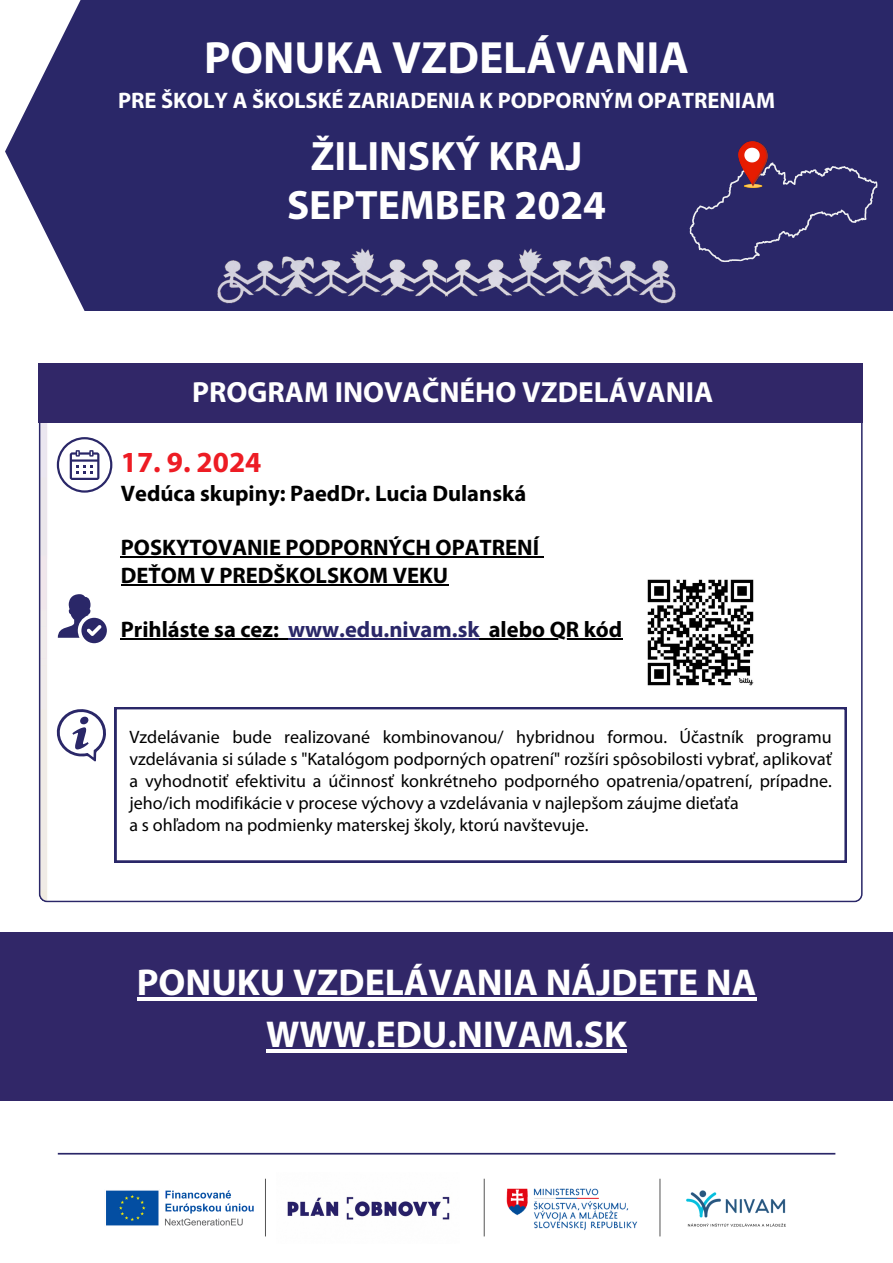
<style>
.page{position:relative;width:893px;height:1263px;background:#fff}
.page>*{position:absolute;margin:0;border:0;box-sizing:border-box;transform-origin:0 0}
.t1{font:700 45.45px "Myriad Pro";color:#fff}
.t2{font:700 45px "Myriad Pro";color:#fff}
.t3{font:700 41.25px "Myriad Pro";color:#fff}
.t4{font:700 37.5px/52.3px "Myriad Pro";color:#fff;text-align:center}
.t5{font:700 29.25px "Myriad Pro";color:#fff}
.t6{font:700 29.25px "Myriad Pro";color:#ed1c24}
.t7{font:700 22.5px/27.6px "Myriad Pro";color:#000}
.t8{font:700 22.5px "Myriad Pro";color:#fff}
.t9{font:18px/21.9px "Myriad Pro";color:#000;text-align:justify}
.s1{color:#2a2768}
</style>
<div class="page">
<hr style="left:58px;top:1153px;width:777px;height:1px;background:#2a2768">
<div style="left:5px;top:0;width:888px;height:311px;background:#2a2768"></div>
<img style="left:214px;top:233px;width:228px;height:78px">
<img style="left:442px;top:233px;width:237px;height:78px">
<svg style="left:685px;top:155px;width:197px;height:110px;background:#322f6d"></svg>
<img style="left:739px;top:141px;width:28px;height:46px">
<div style="left:0;top:932px;width:893px;height:169px;background:#312768"></div>
<img style="left:106px;top:1190px;width:148px;height:36px">
<hr style="left:265px;top:1179px;width:1px;height:57px;background:#545454">
<img style="left:287px;top:1196px;width:163px;height:24px">
<hr style="left:484px;top:1179px;width:1px;height:57px;background:#545454">
<hr style="left:659px;top:1179px;width:1px;height:57px;background:#545454">
<img style="left:686px;top:1190px;width:100px;height:37px">
<img style="left:506px;top:1188px;width:132px;height:43px">
<svg style="left:39px;top:423px;width:823px;height:479px"></svg>
<div style="left:39px;top:364px;width:823px;height:59px;background:#312768"></div>
<svg style="left:58px;top:594px;width:49px;height:49px"></svg>
<svg style="left:115px;top:707px;width:731px;height:155px"></svg>
<svg style="left:55px;top:707px;width:53px;height:54px"></svg>
<svg style="left:57px;top:437px;width:55px;height:56px"></svg>
<img style="left:635px;top:568px;width:126px;height:125px">
<hr style="left:121px;top:557px;width:418px;height:1px;background:#000">
<hr style="left:121px;top:584px;width:327px;height:2px;background:#000">
<hr style="left:121px;top:638px;width:158px;height:2px;background:#000">
<svg style="left:279px;top:638px;width:9px;height:2px"></svg>
<hr style="left:288px;top:638px;width:192px;height:2px;background:#2a2768">
<svg style="left:480px;top:638px;width:9px;height:2px"></svg>
<hr style="left:489px;top:638px;width:133px;height:2px;background:#000">
<hr style="left:137px;top:997px;width:619px;height:4px;background:#fff">
<hr style="left:266px;top:1050px;width:361px;height:3px;background:#fff">
<h1 class="t1" style="left:204px;top:39px;width:486px">PONUKA VZDELÁVANIA</h1>
<p class="t8" style="left:118px;top:91px;width:658px">PRE ŠKOLY A ŠKOLSKÉ ZARIADENIA K PODPORNÝM OPATRENIAM</p>
<h1 class="t2" style="left:206px;top:61px;width:482px">PONUKA VZDELÁVANIA</h1>
<p class="t3" style="left:311px;top:139px;width:273px">ŽILINSKÝ KRAJ</p>
<p class="t3" style="left:287px;top:188px;width:321px">SEPTEMBER 2024</p>
<p class="t5" style="left:192px;top:380px;width:523px">PROGRAM INOVAČNÉHO VZDELÁVANIA</p>
<h3 class="t6" style="left:121px;top:450px;width:142px">17. 9. 2024</h3>
<p class="t7" style="left:121px;top:482px;width:407px">Vedúca skupiny: PaedDr. Lucia Dulanská</p>
<p class="t7" style="left:121px;top:536px;width:420px">POSKYTOVANIE PODPORNÝCH OPATRENÍ<br>DEŤOM V PREDŠKOLSKOM VEKU</p>
<h4 class="t7" style="left:121px;top:618px;width:503px">Prihláste sa cez: <span class="s1">www.edu.nivam.sk</span> alebo QR kód</h4>
<p class="t9" style="left:129px;top:727px;width:704px">Vzdelávanie bude realizované kombinovanou/ hybridnou formou. Účastník programu vzdelávania si súlade s "Katalógom podporných opatrení" rozšíri spôsobilosti vybrať, aplikovať a vyhodnotiť efektivitu a účinnosť konkrétneho podporného opatrenia/opatrení, prípadne. jeho/ich modifikácie v procese výchovy a vzdelávania v najlepšom záujme dieťaťa</p>
<p class="t9" style="left:129px;top:815px;width:460px">a s ohľadom na podmienky materskej školy, ktorú navštevuje.</p>
<h5 class="t4" style="left:137px;top:959px;width:621px">PONUKU VZDELÁVANIA NÁJDETE NA<br>WWW.EDU.NIVAM.SK</h5>
</div>
